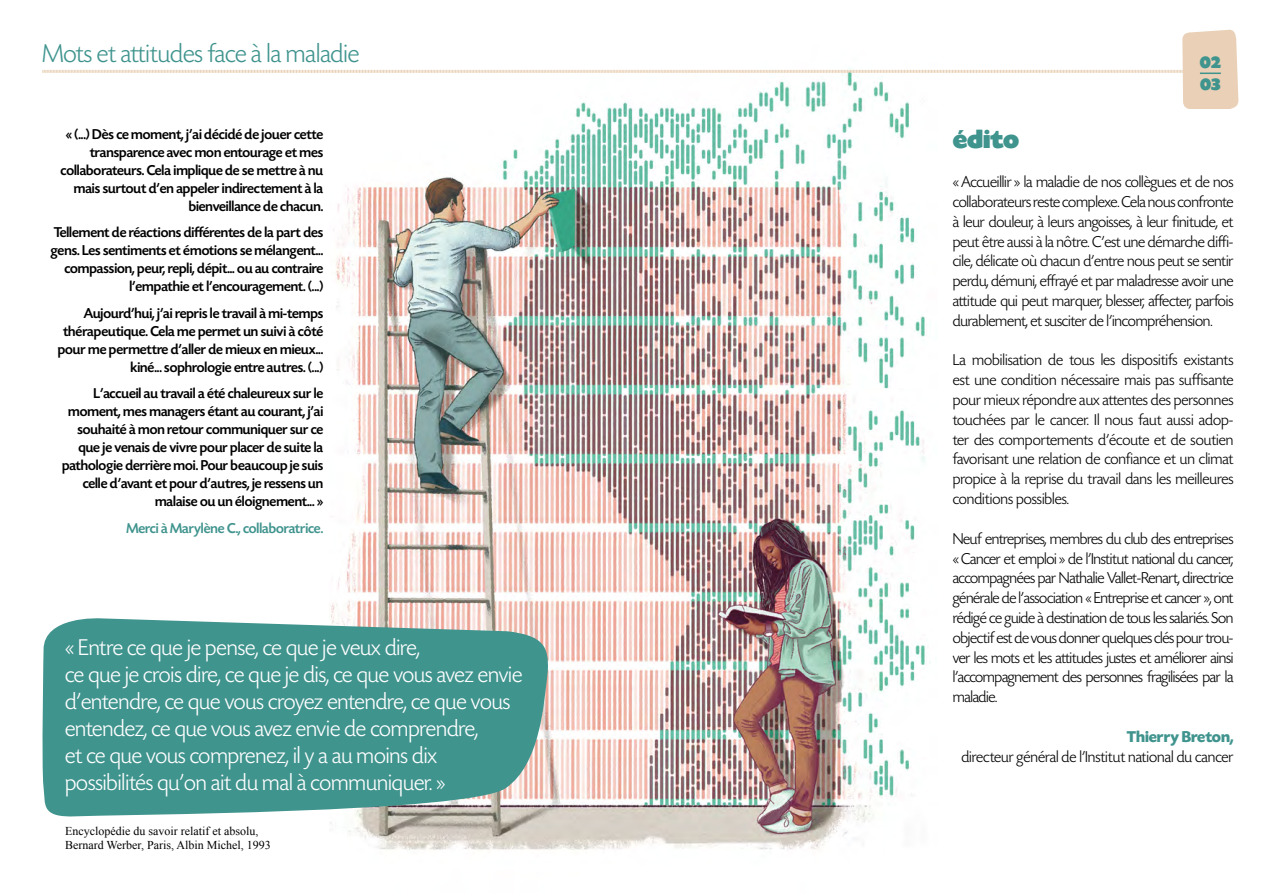
<style>
.page{position:relative;width:1276px;height:893px;background:#fff}
.page>*{position:absolute;margin:0;border:0;box-sizing:border-box;transform-origin:0 0}
.t1{font:300 27px "Today SH";color:#40948e}
.t2{font:900 27px "Today SH";color:#40948e}
.t3{font:300 24px/27px "Today SH";color:#fff}
.t4{font:900 18px/21.6px "Today SH";color:#40948e}
.t5{font:300 16.5px/19.8px "Today SH";letter-spacing:-.01em;color:#000;text-align:justify}
.t6{font:700 16.5px "Today SH";color:#40948e}
.t7{font:500 15px/18px "Today SH";color:#000;text-align:right}
.t8{font:500 15px "Today SH";color:#40948e}
.t9{font:12px/14.4px "Times New Roman";color:#000}
</style>
<div class="page">
<img style="left:330px;top:109px;width:600px;height:741px">
<svg style="left:42px;top:30px;width:1196px;height:79px"></svg>
<svg style="left:42px;top:616px;width:507px;height:202px;background:#539c96"></svg>
<h1 class="t1" style="left:43px;top:39px;width:318px">Mots et attitudes face à la maladie</h1>
<p class="t7" style="left:61px;top:125px;width:264px">« (...) Dès ce moment, j’ai décidé de jouer cette transparence avec mon entourage et mes collaborateurs. Cela implique de se mettre à nu mais surtout d’en appeler indirectement à la bienveillance de chacun.</p>
<p class="t7" style="left:51px;top:224px;width:274px">Tellement de réactions différentes de la part des gens. Les sentiments et émotions se mélangent... compassion, peur, repli, dépit... ou au contraire l’empathie et l’encouragement. (...)</p>
<p class="t7" style="left:58px;top:304px;width:267px">Aujourd’hui, j’ai repris le travail à mi-temps thérapeutique. Cela me permet un suivi à côté pour me permettre d’aller de mieux en mieux... kiné... sophrologie entre autres. (...)</p>
<p class="t7" style="left:62px;top:385px;width:263px">L’accueil au travail a été chaleureux sur le moment, mes managers étant au courant, j’ai souhaité à mon retour communiquer sur ce que je venais de vivre pour placer de suite la pathologie derrière moi. Pour beaucoup je suis celle d’avant et pour d’autres, je ressens un malaise ou un éloignement... »</p>
<p class="t8" style="left:126px;top:520px;width:198px">Merci à Marylène C., collaboratrice.</p>
<p class="t3" style="left:65px;top:635px;width:459px">« Entre ce que je pense, ce que je veux dire,<br>ce que je crois dire, ce que je dis, ce que vous avez envie d’entendre, ce que vous croyez entendre, ce que vous entendez, ce que vous avez envie de comprendre,<br>et ce que vous comprenez, il y a au moins dix possibilités qu’on ait du mal à communiquer. »</p>
<p class="t9" style="left:65px;top:823px;width:207px">Encyclopédie du savoir relatif et absolu,<br>Bernard Werber, Paris, Albin Michel, 1993</p>
<p class="t4" style="left:1200px;top:52px;width:22px">02<br>03</p>
<h1 class="t2" style="left:952px;top:125px;width:68px">édito</h1>
<p class="t5" style="left:952px;top:173px;width:282px">« Accueillir » la maladie de nos collègues et de nos collaborateurs reste complexe. Cela nous confronte à leur douleur, à leurs angoisses, à leur finitude, et peut être aussi à la nôtre. C’est une démarche diffi&shy;cile, délicate où chacun d’entre nous peut se sentir perdu, démuni, effrayé et par maladresse avoir une attitude qui peut marquer, blesser, affecter, parfois durablement, et susciter de l’incompréhension.</p>
<p class="t5" style="left:952px;top:351px;width:282px">La mobilisation de tous les dispositifs existants est une condition nécessaire mais pas suffisante pour mieux répondre aux attentes des personnes touchées par le cancer. Il nous faut aussi adop&shy;ter des comportements d’écoute et de soutien favorisant une relation de confiance et un climat propice à la reprise du travail dans les meilleures conditions possibles.</p>
<p class="t5" style="left:952px;top:529px;width:282px">Neuf entreprises, membres du club des entreprises « Cancer et emploi » de l’Institut national du cancer, accompagnées par Nathalie Vallet-Renart, directrice générale de l’association « Entreprise et cancer », ont rédigé ce guide à destination de tous les salariés. Son objectif est de vous donner quelques clés pour trou&shy;ver les mots et les attitudes justes et améliorer ainsi l’accompagnement des personnes fragilisées par la maladie.</p>
<p class="t6" style="left:1126px;top:728px;width:108px">Thierry Breton,</p>
<p class="t5" style="left:961px;top:747px;width:273px">directeur général de l’Institut national du cancer</p>
</div>
